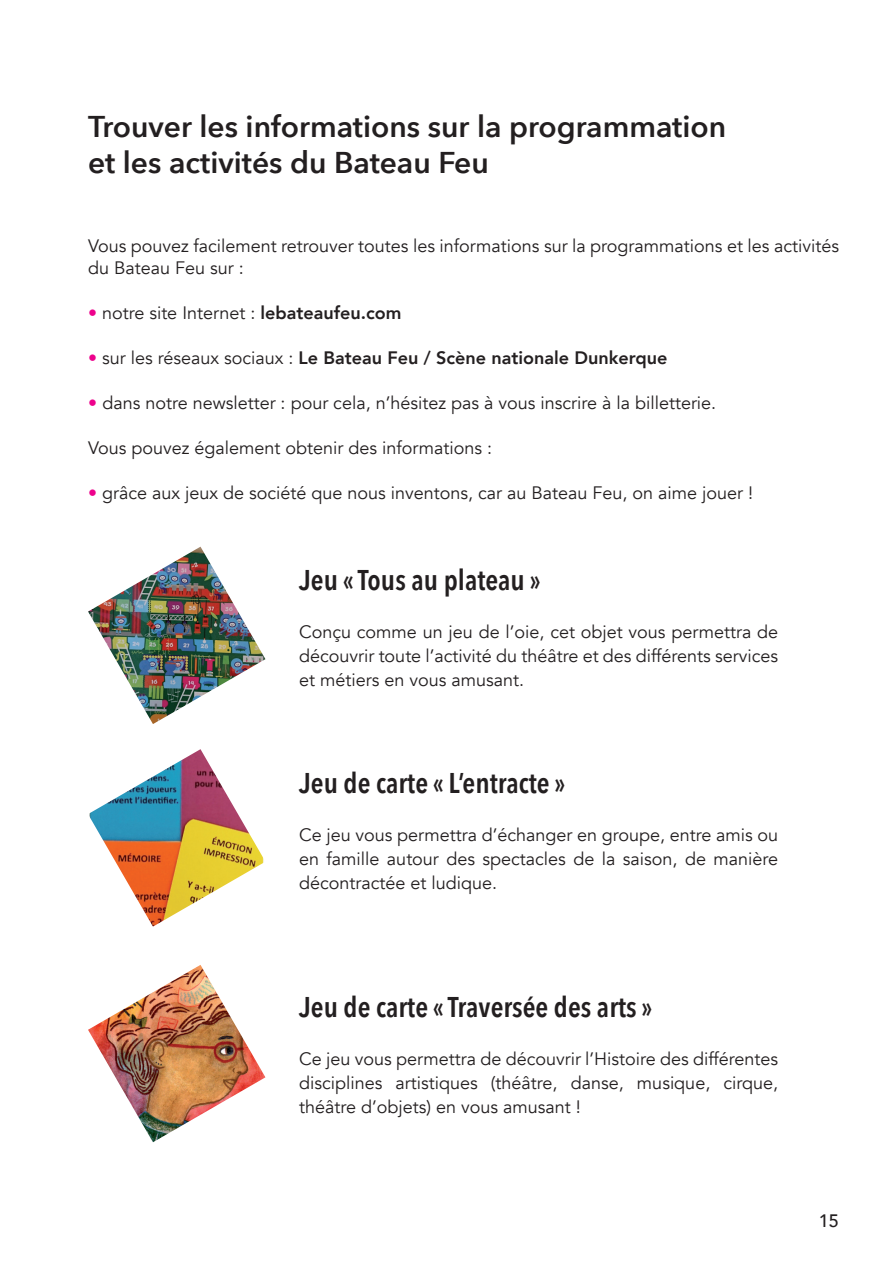
<style>
.page{position:relative;width:893px;height:1263px;background:#fff}
.page>*{position:absolute;margin:0;border:0;box-sizing:border-box;transform-origin:0 0}
.t1{font:600 30px/36px "Avenir Next";color:#231f20}
.t2{font:600 28.5px "Avenir Next Condensed";color:#231f20}
.t3{font:18px/24px "Avenir";color:#231f20;text-align:justify}
.t4{font:800 18px "Avenir";color:#231f20}
.t5{font:500 18px "Avenir";color:#231f20}
.s1{color:#ed028c}
.s2{font-weight:800}
.s3{font-weight:400;color:#ed028c}
.s4{font-weight:400}
.s5{font-weight:800;color:#ed028c}
</style>
<div class="page">
<img style="left:88px;top:547px;width:177px;height:177px">
<img style="left:89px;top:749px;width:175px;height:178px">
<img style="left:88px;top:965px;width:177px;height:177px">
<h1 class="t1" style="left:88px;top:108px;width:640px">Trouver les informations sur la programmation et les activités du Bateau Feu</h1>
<p class="t3" style="left:88px;top:234px;width:752px;line-height:22.5px">Vous pouvez facilement retrouver toutes les informations sur la programmations et les activités du Bateau Feu sur :</p>
<p class="t3" style="left:88px;top:301px;width:315px"><span class="s1">•</span> notre site Internet : <span class="s2">lebateaufeu.com</span></p>
<p class="t4" style="left:88px;top:344px;width:581px"><span class="s3">•</span> <span class="s4">sur les réseaux sociaux :</span> Le Bateau Feu / Scène nationale Dunkerque</p>
<p class="t3" style="left:88px;top:391px;width:630px"><span class="s5">•</span> dans notre newsletter : pour cela, n’hésitez pas à vous inscrire à la billetterie.</p>
<p class="t3" style="left:88px;top:436px;width:406px">Vous pouvez également obtenir des informations :</p>
<p class="t3" style="left:88px;top:481px;width:667px"><span class="s1">•</span> grâce aux jeux de société que nous inventons, car au Bateau Feu, on aime jouer !</p>
<h2 class="t2" style="left:299px;top:556px;width:243px">Jeu « Tous au plateau »</h2>
<p class="t3" style="left:299px;top:620px;width:481px">Conçu comme un jeu de l’oie, cet objet vous permettra de découvrir toute l’activité du théâtre et des différents services et métiers en vous amusant.</p>
<h2 class="t2" style="left:299px;top:758px;width:268px">Jeu de carte « L’entracte »</h2>
<p class="t3" style="left:299px;top:823px;width:481px">Ce jeu vous permettra d’échanger en groupe, entre amis ou en famille autour des spectacles de la saison, de manière décontractée et ludique.</p>
<h2 class="t2" style="left:299px;top:982px;width:355px">Jeu de carte « Traversée des arts »</h2>
<p class="t3" style="left:299px;top:1047px;width:481px">Ce jeu vous permettra de découvrir l’Histoire des différentes disciplines artistiques (théâtre, danse, musique, cirque, théâtre d’objets) en vous amusant !</p>
<p class="t5" style="left:819px;top:1205px;width:22px">15</p>
</div>
